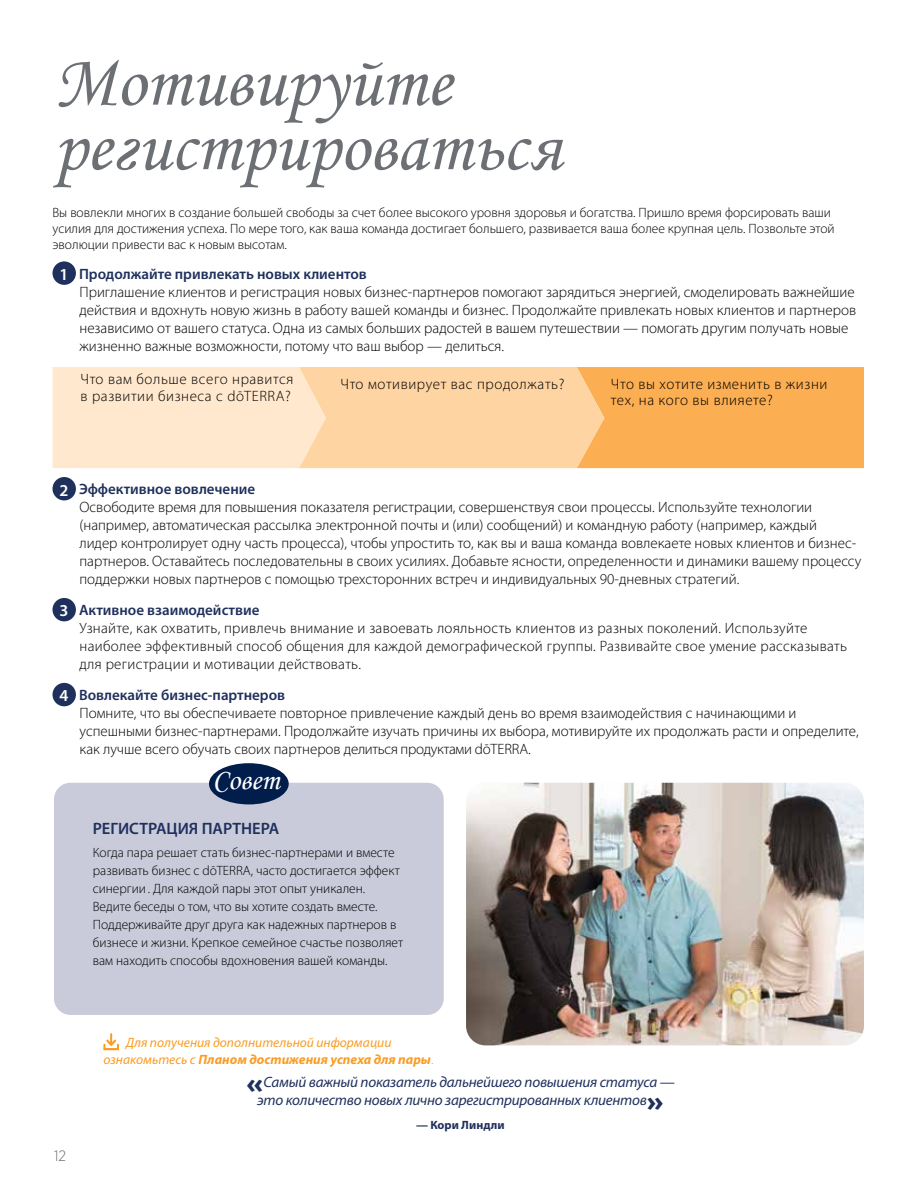
<style>
.page{position:relative;width:918px;height:1188px;background:#fff}
.page>*{position:absolute;margin:0;border:0;box-sizing:border-box;transform-origin:0 0}
.t1{font:73.5px/64.5px "Monotype Corsiva";color:#6c7074}
.t2{font:30px "Monotype Corsiva";color:#fff}
.t3{font:600 16.5px "Myriad Pro";color:#1f305c}
.t4{font:300 15px/18px "Myriad Pro";color:#000}
.t5{font:300 15px/18px "Myriad Pro";letter-spacing:.02em;color:#000}
.t6{font:300 15px/16.5px "Myriad Pro";letter-spacing:.04em;color:#000}
.t7{font:italic 15px/18px "Myriad Pro";letter-spacing:-.015em;color:#1f305c;text-align:center}
.t8{font:300 15px "Gotham Narrow";color:#6c7074}
.t9{font:300 13.5px/18px "Myriad Pro";color:#000}
.t10{font:italic 13.5px/16.2px "Myriad Pro";color:#f99c24}
.t11{font:700 12px "Myriad Pro";letter-spacing:.005em;color:#1f305c}
.s1{font-weight:600;font-size:16.65px;color:#fff}
.s2{font-weight:600;color:#1f305c}
.s3{font-weight:700}
.s4{font-weight:300;font-style:normal}
.s5{font-family:"Gotham";font-weight:700;font-style:normal;font-size:27px}
</style>
<div class="page">
<svg style="left:52px;top:367px;width:812px;height:101px;background:#fdcd95"></svg>
<div style="left:52px;top:477px;width:24px;height:23px;background:#1f305c;border-radius:50%"></div>
<div style="left:52px;top:598px;width:24px;height:23px;background:#1f305c;border-radius:50%"></div>
<div style="left:52px;top:683px;width:24px;height:23px;background:#1f305c;border-radius:50%"></div>
<div style="left:54px;top:783px;width:390px;height:232px;background:#c9cbda;border-radius:16px"></div>
<svg style="left:103px;top:1033px;width:16px;height:17px"></svg>
<div style="left:209px;top:763px;width:80px;height:41px;background:#001d4c;border-radius:50%"></div>
<img style="left:466px;top:783px;width:398px;height:262px">
<div style="left:52px;top:261px;width:24px;height:24px;background:#1f305c;border-radius:50%"></div>
<h1 class="t1" style="left:54px;top:50px;width:509px">Мотивируйте регистрироваться</h1>
<p class="t9" style="left:52px;top:205px;width:784px;line-height:16.2px">Вы вовлекли многих в создание большей свободы за счет более высокого уровня здоровья и богатства. Пришло время форсировать ваши усилия для достижения успеха. По мере того, как ваша команда достигает большего, развивается ваша более крупная цель. Позвольте этой эволюции привести вас к новым высотам.</p>
<p class="t4" style="left:79px;top:265px;width:778px;text-indent:-20px"><span class="s1">1</span> <span class="s2">Продолжайте привлекать новых клиентов<br></span>Приглашение клиентов и регистрация новых бизнес-партнеров помогают зарядиться энергией, смоделировать важнейшие действия и вдохнуть новую жизнь в работу вашей команды и бизнес. Продолжайте привлекать новых клиентов и партнеров независимо от вашего статуса. Одна из самых больших радостей в вашем путешествии — помогать другим получать новые жизненно важные возможности, потому что ваш выбор — делиться.</p>
<p class="t6" style="left:81px;top:371px;width:214px">Что вам больше всего нравится в развитии бизнеса с dōTERRA?</p>
<p class="t6" style="left:341px;top:376px;width:225px">Что мотивирует вас продолжать?</p>
<p class="t6" style="left:611px;top:376px;width:218px">Что вы хотите изменить в жизни тех, на кого вы влияете?</p>
<p class="t4" style="left:80px;top:481px;width:783px;text-indent:-20px"><span class="s1">2</span> <span class="s2">Эффективное вовлечение<br></span>Освободите время для повышения показателя регистрации, совершенствуя свои процессы. Используйте технологии (например, автоматическая рассылка электронной почты и (или) сообщений) и командную работу (например, каждый<br>лидер контролирует одну часть процесса), чтобы упростить то, как вы и ваша команда вовлекаете новых клиентов и бизнес&shy;партнеров. Оставайтесь последовательны в своих усилиях. Добавьте ясности, определенности и динамики вашему процессу поддержки новых партнеров с помощью трехсторонних встреч и индивидуальных 90-дневных стратегий.</p>
<p class="t5" style="left:80px;top:602px;width:769px;text-indent:-20px"><span class="s1">3</span> <span class="s2">Активное взаимодействие<br></span>Узнайте, как охватить, привлечь внимание и завоевать лояльность клиентов из разных поколений. Используйте наиболее эффективный способ общения для каждой демографической группы. Развивайте свое умение рассказывать для регистрации и мотивации действовать.</p>
<p class="t4" style="left:80px;top:687px;width:781px;text-indent:-20px"><span class="s1">4</span> <span class="s2">Вовлекайте бизнес-партнеров<br></span>Помните, что вы обеспечиваете повторное привлечение каждый день во время взаимодействия с начинающими и успешными бизнес-партнерами. Продолжайте изучать причины их выбора, мотивируйте их продолжать расти и определите, как лучше всего обучать своих партнеров делиться продуктами dōTERRA.</p>
<h2 class="t2" style="left:213px;top:762px;width:69px">Совет</h2>
<p class="t3" style="left:93px;top:820px;width:188px">РЕГИСТРАЦИЯ ПАРТНЕРА</p>
<p class="t9" style="left:93px;top:844px;width:312px">Когда пара решает стать бизнес-партнерами и вместе развивать бизнес с dōTERRA, часто достигается эффект синергии. Для каждой пары этот опыт уникален.<br>Ведите беседы о том, что вы хотите создать вместе.<br>Поддерживайте друг друга как надежных партнеров в бизнесе и жизни. Крепкое семейное счастье позволяет вам находить способы вдохновения вашей команды.</p>
<p class="t10" style="left:103px;top:1034px;width:331px;text-indent:23px">Для получения дополнительной информации ознакомьтесь с <span class="s3">Планом достижения успеха для пары</span><span class="s4">.</span></p>
<p class="t8" style="left:54px;top:1147px;width:14px">12</p>
<p class="t7" style="left:246px;top:1072px;width:430px"><span class="s5">«</span>Самый важный показатель дальнейшего повышения статуса — это количество новых лично зарегистрированных клиентов<span class="s5">»</span></p>
<p class="t11" style="left:416px;top:1117px;width:90px">— Кори Линдли</p>
</div>
